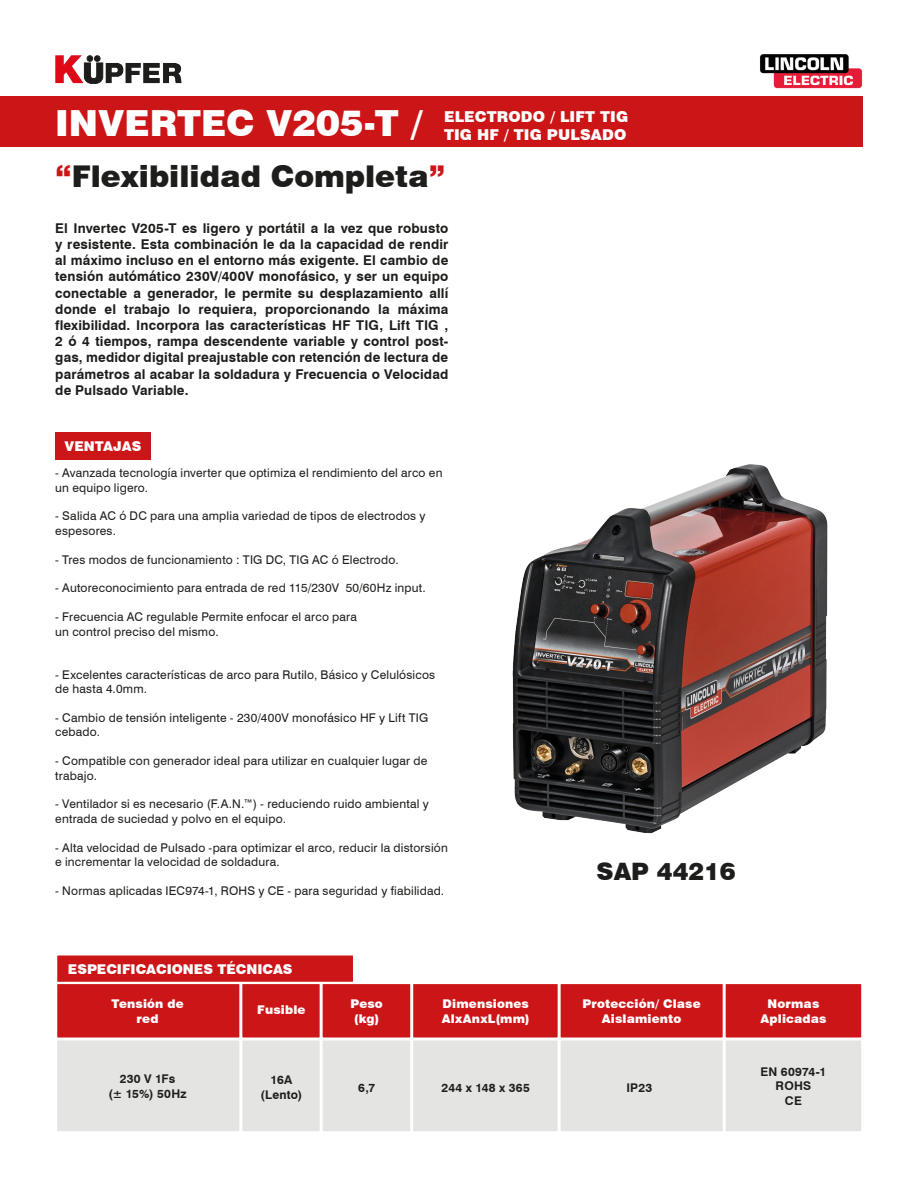
<style>
.page{position:relative;width:918px;height:1188px;background:#fff}
.page>*{position:absolute;margin:0;border:0;box-sizing:border-box;transform-origin:0 0}
.t1{font:900 36px "Swiss 721 BT";color:#fff}
.t2{font:900 30px "Swiss 721 BT";color:#1d1d1b}
.t3{font:900 24px "Swiss 721 BT";color:#1d1d1b}
.t4{font:900 15px/18px "Swiss 721 BT";letter-spacing:.01em;color:#fff}
.t5{font:700 13.5px/16.2px "Swiss 721 BT";letter-spacing:.01em;color:#1d1d1b;text-align:justify}
.t6{font:900 13.5px "Swiss 721 BT";color:#fff}
.t7{font:12px/14.4px "Swiss 721 BT";letter-spacing:.015em;color:#1d1d1b}
.t8{font:900 12px/14.4px "Swiss 721 BT";letter-spacing:.01em;color:#fff;text-align:center}
.t9{font:700 12px/14.4px "Swiss 721 BT";letter-spacing:.02em;color:#1d1d1b;text-align:center}
.s1{color:#cc1517}
</style>
<div class="page">
<div style="left:0;top:97px;width:863px;height:50px;background:#cc1517"></div>
<svg style="left:55px;top:55px;width:127px;height:29px"></svg>
<img style="left:760px;top:54px;width:103px;height:35px">
<div style="left:55px;top:432px;width:96px;height:28px;background:#cc1517"></div>
<div style="left:56px;top:1039px;width:185px;height:94px;background:#e4e4e3;border:2px solid #fff"></div>
<div style="left:56px;top:983px;width:185px;height:56px;background:#cc1517;border:2px solid #fff"></div>
<div style="left:241px;top:983px;width:80px;height:56px;background:#cc1517;border:2px solid #fff"></div>
<div style="left:321px;top:983px;width:91px;height:56px;background:#cc1517;border:2px solid #fff"></div>
<div style="left:412px;top:983px;width:147px;height:56px;background:#cc1517;border:2px solid #fff"></div>
<div style="left:559px;top:983px;width:165px;height:56px;background:#cc1517;border:2px solid #fff"></div>
<div style="left:412px;top:1039px;width:147px;height:94px;background:#e4e4e3;border:2px solid #fff"></div>
<div style="left:241px;top:1039px;width:80px;height:94px;background:#e4e4e3;border:2px solid #fff"></div>
<div style="left:321px;top:1039px;width:91px;height:94px;background:#e4e4e3;border:2px solid #fff"></div>
<div style="left:559px;top:1039px;width:165px;height:94px;background:#e4e4e3;border:2px solid #fff"></div>
<div style="left:56px;top:954px;width:298px;height:29px;background:#cc1517;border:2px solid #fff"></div>
<div style="left:724px;top:983px;width:139px;height:56px;background:#cc1517;border:2px solid #fff"></div>
<div style="left:724px;top:1039px;width:139px;height:94px;background:#e4e4e3;border:2px solid #fff"></div>
<img style="left:512px;top:464px;width:316px;height:370px">
<h1 class="t1" style="left:55px;top:101px;width:369px">INVERTEC V205-T /</h1>
<p class="t4" style="left:444px;top:107px;width:186px">ELECTRODO / LIFT TIG<br>TIG HF / TIG PULSADO</p>
<h2 class="t2" style="left:55px;top:158px;width:392px"><span class="s1">“</span>Flexibilidad Completa<span class="s1">”</span></h2>
<p class="t5" style="left:55px;top:220px;width:395px">El Invertec V205-T es ligero y portátil a la vez que robusto y resistente. Esta combinación le da la capacidad de rendir al máximo incluso en el entorno más exigente. El cambio de tensión autómático 230V/400V monofásico, y ser un equipo conectable a generador, le permite su desplazamiento allí donde el trabajo lo requiera, proporcionando la máxima flexibilidad. Incorpora las características HF TIG, Lift TIG , 2 ó 4 tiempos, rampa descendente variable y control post&shy;gas, medidor digital preajustable con retención de lectura de parámetros al acabar la soldadura y Frecuencia o Velocidad de Pulsado Variable.</p>
<p class="t6" style="left:64px;top:438px;width:78px">VENTAJAS</p>
<p class="t7" style="left:55px;top:466px;width:389px">- Avanzada tecnología inverter que optimiza el rendimiento del arco en un equipo ligero.</p>
<p class="t7" style="left:55px;top:509px;width:372px">- Salida AC ó DC para una amplia variedad de tipos de electrodos y espesores.</p>
<p class="t7" style="left:55px;top:552px;width:345px">- Tres modos de funcionamiento : TIG DC, TIG AC ó Electrodo.</p>
<p class="t7" style="left:55px;top:581px;width:372px">- Autoreconocimiento para entrada de red 115/230V 50/60Hz input.</p>
<p class="t7" style="left:55px;top:610px;width:303px">- Frecuencia AC regulable Permite enfocar el arco para un control preciso del mismo.</p>
<p class="t7" style="left:55px;top:667px;width:381px">- Excelentes características de arco para Rutilo, Básico y Celulósicos de hasta 4.0mm.</p>
<p class="t7" style="left:55px;top:710px;width:374px">- Cambio de tensión inteligente - 230/400V monofásico HF y Lift TIG cebado.</p>
<p class="t7" style="left:55px;top:754px;width:374px">- Compatible con generador ideal para utilizar en cualquier lugar de trabajo.</p>
<p class="t7" style="left:55px;top:797px;width:375px">- Ventilador si es necesario (F.A.N.™) - reduciendo ruido ambiental y entrada de suciedad y polvo en el equipo.</p>
<p class="t7" style="left:55px;top:840px;width:394px">- Alta velocidad de Pulsado -para optimizar el arco, reducir la distorsión e incrementar la velocidad de soldadura.</p>
<p class="t7" style="left:55px;top:883px;width:390px">- Normas aplicadas IEC974-1, ROHS y CE - para seguridad y fiabilidad.</p>
<h3 class="t3" style="left:597px;top:857px;width:141px">SAP 44216</h3>
<p class="t6" style="left:68px;top:961px;width:226px">ESPECIFICACIONES TÉCNICAS</p>
<p class="t8" style="left:111px;top:997px;width:74px">Tensión de red</p>
<p class="t8" style="left:257px;top:1003px;width:50px">Fusible</p>
<p class="t8" style="left:350px;top:997px;width:34px;text-align:left">Peso (kg)</p>
<p class="t9" style="left:108px;top:1072px;width:80px">230 V 1Fs<br>(± 15%) 50Hz</p>
<p class="t9" style="left:261px;top:1073px;width:43px">16A (Lento)</p>
<p class="t9" style="left:358px;top:1080px;width:19px">6,7</p>
<p class="t8" style="left:442px;top:997px;width:90px;text-align:left">Dimensiones<br>AlxAnxL(mm)</p>
<p class="t8" style="left:582px;top:997px;width:120px">Protección/ Clase<br>Aislamiento</p>
<p class="t9" style="left:442px;top:1081px;width:90px">244 x 148 x 365</p>
<p class="t9" style="left:626px;top:1081px;width:27px">IP23</p>
<p class="t8" style="left:760px;top:997px;width:67px">Normas<br>Aplicadas</p>
<p class="t9" style="left:761px;top:1064px;width:67px">EN 60974-1<br>ROHS<br>CE</p>
</div>
